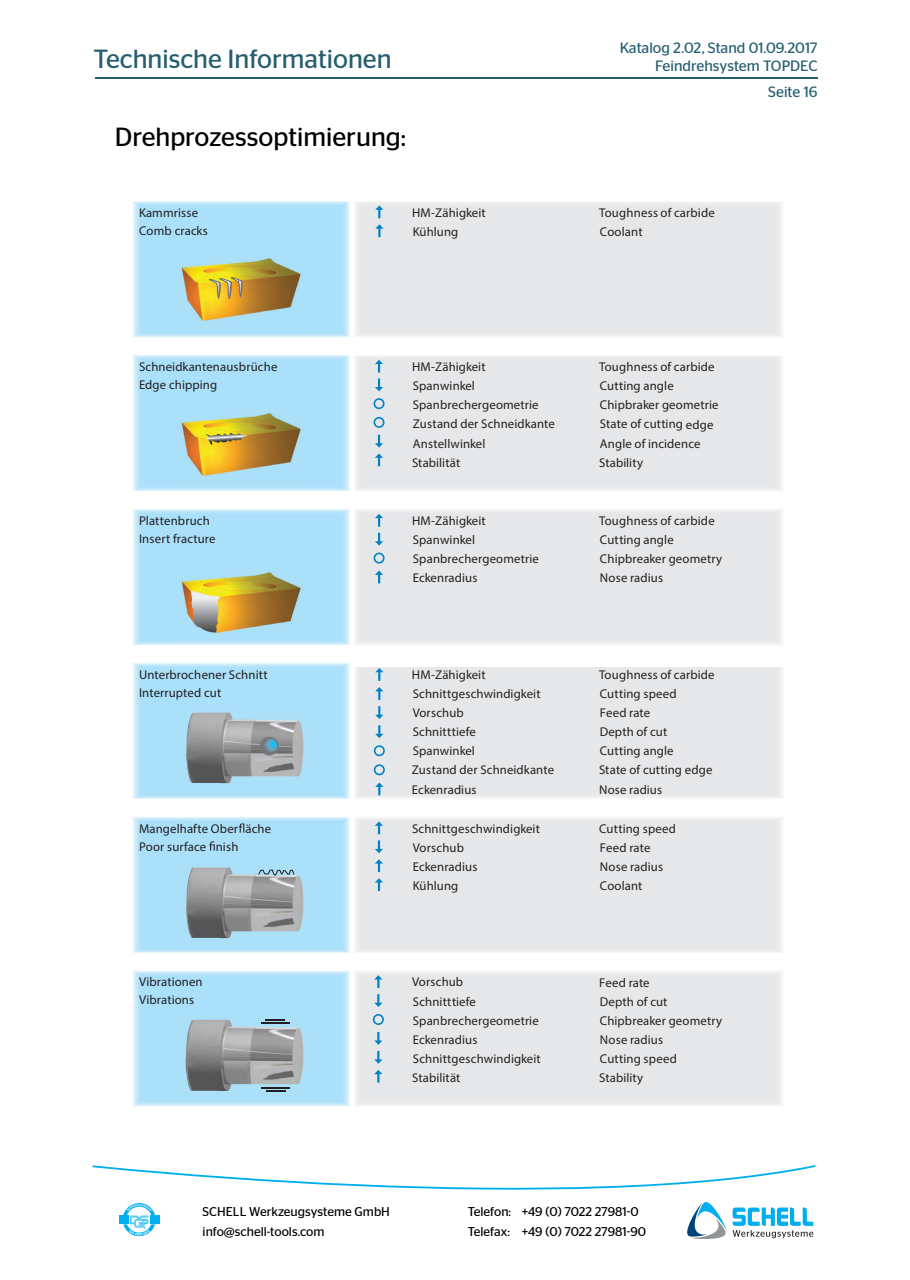
<style>
.page{position:relative;width:910px;height:1280px;background:#fff}
.page>*{position:absolute;margin:0;border:0;box-sizing:border-box;transform-origin:0 0}
.t1{font:26.25px "Stag Sans";color:#245e70}
.t2{font:26.25px "Stag Sans";color:#010001}
.t3{font:15px/18px "Stag Sans";color:#245e70;text-align:right}
.t4{font:12.75px/18px "Courier";letter-spacing:.01em;color:#231f20}
.t5{font:12.75px/19.8px "Stag Sans";color:#010001}
</style>
<div class="page">
<hr style="left:95px;top:77px;width:723px;height:1px;background:#245e70">
<img style="left:133px;top:971px;width:216px;height:135px">
<img style="left:133px;top:817px;width:216px;height:136px">
<img style="left:133px;top:663px;width:216px;height:136px">
<img style="left:133px;top:509px;width:216px;height:136px">
<img style="left:133px;top:355px;width:216px;height:136px">
<img style="left:133px;top:201px;width:216px;height:136px">
<div style="left:355px;top:510px;width:427px;height:135px;background:#e6e7e9"></div>
<img style="left:177px;top:1012px;width:132px;height:88px">
<svg style="left:186px;top:1020px;width:7px;height:70px"></svg>
<hr style="left:192px;top:1089px;width:34px;height:1px;background:#57585a">
<svg style="left:261px;top:1020px;width:28px;height:4px"></svg>
<svg style="left:262px;top:1088px;width:28px;height:1px"></svg>
<hr style="left:266px;top:1090px;width:20px;height:2px;background:#231f20">
<img style="left:177px;top:859px;width:132px;height:88px">
<svg style="left:186px;top:867px;width:7px;height:70px"></svg>
<hr style="left:192px;top:937px;width:34px;height:1px;background:#57585a">
<svg style="left:258px;top:869px;width:83px;height:114px"></svg>
<img style="left:175px;top:563px;width:131px;height:79px">
<svg style="left:191px;top:591px;width:29px;height:41px"></svg>
<img style="left:175px;top:404px;width:131px;height:79px">
<svg style="left:206px;top:433px;width:42px;height:12px"></svg>
<img style="left:175px;top:249px;width:131px;height:79px">
<svg style="left:209px;top:278px;width:33px;height:22px"></svg>
<img style="left:177px;top:705px;width:132px;height:87px">
<svg style="left:186px;top:713px;width:7px;height:70px"></svg>
<hr style="left:192px;top:782px;width:34px;height:1px;background:#57585a">
<svg style="left:260px;top:737px;width:19px;height:18px"></svg>
<svg style="left:375px;top:668px;width:8px;height:13px"></svg>
<svg style="left:375px;top:687px;width:8px;height:13px"></svg>
<svg style="left:375px;top:706px;width:8px;height:13px"></svg>
<svg style="left:375px;top:725px;width:8px;height:13px"></svg>
<svg style="left:375px;top:782px;width:8px;height:13px"></svg>
<svg style="left:373px;top:744px;width:13px;height:32px"></svg>
<svg style="left:375px;top:205px;width:8px;height:13px"></svg>
<svg style="left:375px;top:224px;width:9px;height:13px"></svg>
<svg style="left:375px;top:360px;width:8px;height:31px"></svg>
<svg style="left:375px;top:435px;width:8px;height:31px"></svg>
<svg style="left:373px;top:397px;width:12px;height:32px"></svg>
<svg style="left:375px;top:533px;width:8px;height:13px"></svg>
<svg style="left:375px;top:570px;width:8px;height:13px"></svg>
<svg style="left:375px;top:514px;width:8px;height:13px"></svg>
<div style="left:374px;top:553px;width:11px;height:10px;border:2px solid #0082c5;border-radius:50%"></div>
<svg style="left:375px;top:840px;width:8px;height:13px"></svg>
<svg style="left:375px;top:878px;width:8px;height:13px"></svg>
<svg style="left:375px;top:821px;width:8px;height:13px"></svg>
<svg style="left:375px;top:859px;width:8px;height:13px"></svg>
<svg style="left:374px;top:994px;width:8px;height:13px"></svg>
<svg style="left:374px;top:1070px;width:8px;height:13px"></svg>
<svg style="left:374px;top:975px;width:8px;height:13px"></svg>
<svg style="left:374px;top:1032px;width:8px;height:13px"></svg>
<div style="left:373px;top:1014px;width:11px;height:11px;border:2px solid #0082c5;border-radius:50%"></div>
<svg style="left:374px;top:1051px;width:8px;height:13px"></svg>
<svg style="left:239px;top:823px;width:5px;height:10px"></svg>
<svg style="left:209px;top:841px;width:6px;height:9px"></svg>
<svg style="left:92px;top:1165px;width:724px;height:25px"></svg>
<svg style="left:687px;top:1202px;width:126px;height:37px"></svg>
<svg style="left:119px;top:1203px;width:40px;height:33px"></svg>
<h1 class="t1" style="left:94px;top:44px;width:300px">Technische Informationen</h1>
<p class="t3" style="left:620px;top:39px;width:199px">Katalog 2.02, Stand 01.09.2017<br>Feindrehsystem TOPDEC</p>
<p class="t3" style="left:768px;top:82px;width:51px">Seite 16</p>
<h1 class="t2" style="left:115px;top:122px;width:293px">Drehprozessoptimierung:</h1>
<p class="t4" style="left:139px;top:204px;width:70px">Kammrisse<br>Comb cracks</p>
<p class="t4" style="left:412px;top:204px;width:75px">HM-Zähigkeit</p>
<p class="t4" style="left:599px;top:204px;width:117px">Toughness of carbide</p>
<p class="t4" style="left:413px;top:223px;width:47px">Kühlung</p>
<p class="t4" style="left:600px;top:223px;width:44px">Coolant</p>
<p class="t4" style="left:139px;top:358px;width:140px">Schneidkantenausbrüche<br>Edge chipping</p>
<p class="t4" style="left:412px;top:358px;width:75px">HM-Zähigkeit</p>
<p class="t4" style="left:599px;top:358px;width:117px">Toughness of carbide</p>
<p class="t4" style="left:413px;top:377px;width:64px">Spanwinkel</p>
<p class="t4" style="left:600px;top:377px;width:75px">Cutting angle</p>
<p class="t4" style="left:413px;top:396px;width:127px">Spanbrechergeometrie</p>
<p class="t4" style="left:600px;top:396px;width:120px">Chipbraker geometrie</p>
<p class="t4" style="left:413px;top:415px;width:144px">Zustand der Schneidkante</p>
<p class="t4" style="left:600px;top:415px;width:115px">State of cutting edge</p>
<p class="t4" style="left:413px;top:434px;width:74px">Anstellwinkel</p>
<p class="t4" style="left:600px;top:434px;width:102px">Angle of incidence</p>
<p class="t4" style="left:412px;top:453px;width:50px">Stabilität</p>
<p class="t4" style="left:599px;top:453px;width:46px">Stability</p>
<p class="t4" style="left:139px;top:511px;width:78px">Plattenbruch<br>Insert fracture</p>
<p class="t4" style="left:412px;top:511px;width:75px">HM-Zähigkeit</p>
<p class="t4" style="left:599px;top:511px;width:117px">Toughness of carbide</p>
<p class="t4" style="left:413px;top:531px;width:64px">Spanwinkel</p>
<p class="t4" style="left:600px;top:531px;width:75px">Cutting angle</p>
<p class="t4" style="left:413px;top:550px;width:128px">Spanbrechergeometrie</p>
<p class="t4" style="left:600px;top:550px;width:124px">Chipbreaker geometry</p>
<p class="t4" style="left:413px;top:569px;width:66px">Eckenradius</p>
<p class="t4" style="left:600px;top:569px;width:65px">Nose radius</p>
<p class="t4" style="left:139px;top:665px;width:130px">Unterbrochener Schnitt<br>Interrupted cut</p>
<p class="t4" style="left:412px;top:665px;width:75px">HM-Zähigkeit</p>
<p class="t4" style="left:599px;top:665px;width:117px">Toughness of carbide</p>
<p class="t4" style="left:413px;top:684px;width:129px">Schnittgeschwindigkeit</p>
<p class="t4" style="left:600px;top:684px;width:78px">Cutting speed</p>
<p class="t4" style="left:413px;top:703px;width:53px">Vorschub</p>
<p class="t4" style="left:600px;top:703px;width:52px">Feed rate</p>
<p class="t4" style="left:413px;top:723px;width:65px">Schnitttiefe</p>
<p class="t4" style="left:600px;top:723px;width:69px">Depth of cut</p>
<p class="t4" style="left:413px;top:742px;width:64px">Spanwinkel</p>
<p class="t4" style="left:600px;top:742px;width:75px">Cutting angle</p>
<p class="t4" style="left:412px;top:761px;width:144px">Zustand der Schneidkante</p>
<p class="t4" style="left:599px;top:761px;width:115px">State of cutting edge</p>
<p class="t4" style="left:412px;top:781px;width:66px">Eckenradius</p>
<p class="t4" style="left:599px;top:781px;width:65px">Nose radius</p>
<p class="t4" style="left:139px;top:819px;width:134px">Mangelhafte Ober äche<br>Poor surface nish</p>
<p class="t4" style="left:412px;top:819px;width:129px">Schnittgeschwindigkeit</p>
<p class="t4" style="left:599px;top:819px;width:78px">Cutting speed</p>
<p class="t4" style="left:413px;top:838px;width:53px">Vorschub</p>
<p class="t4" style="left:600px;top:838px;width:52px">Feed rate</p>
<p class="t4" style="left:413px;top:857px;width:66px">Eckenradius</p>
<p class="t4" style="left:600px;top:857px;width:65px">Nose radius</p>
<p class="t4" style="left:413px;top:876px;width:47px">Kühlung</p>
<p class="t4" style="left:600px;top:876px;width:44px">Coolant</p>
<p class="t4" style="left:139px;top:973px;width:65px">Vibrationen<br>Vibrations</p>
<p class="t4" style="left:412px;top:973px;width:53px">Vorschub</p>
<p class="t4" style="left:599px;top:973px;width:52px">Feed rate</p>
<p class="t4" style="left:413px;top:992px;width:65px">Schnitttiefe</p>
<p class="t4" style="left:600px;top:992px;width:69px">Depth of cut</p>
<p class="t4" style="left:413px;top:1011px;width:127px">Spanbrechergeometrie</p>
<p class="t4" style="left:600px;top:1011px;width:124px">Chipbreaker geometry</p>
<p class="t4" style="left:413px;top:1030px;width:66px">Eckenradius</p>
<p class="t4" style="left:600px;top:1030px;width:65px">Nose radius</p>
<p class="t4" style="left:413px;top:1049px;width:129px">Schnittgeschwindigkeit</p>
<p class="t4" style="left:600px;top:1049px;width:78px">Cutting speed</p>
<p class="t4" style="left:412px;top:1069px;width:50px">Stabilität</p>
<p class="t4" style="left:599px;top:1069px;width:46px">Stability</p>
<p class="t5" style="left:203px;top:1201px;width:189px">SCHELL Werkzeugsysteme GmbH info@schell-tools.com</p>
<p class="t5" style="left:468px;top:1201px;width:180px">Telefon: +49 (0) 7022 27981-0<br>Telefax: +49 (0) 7022 27981-90</p>
</div>
